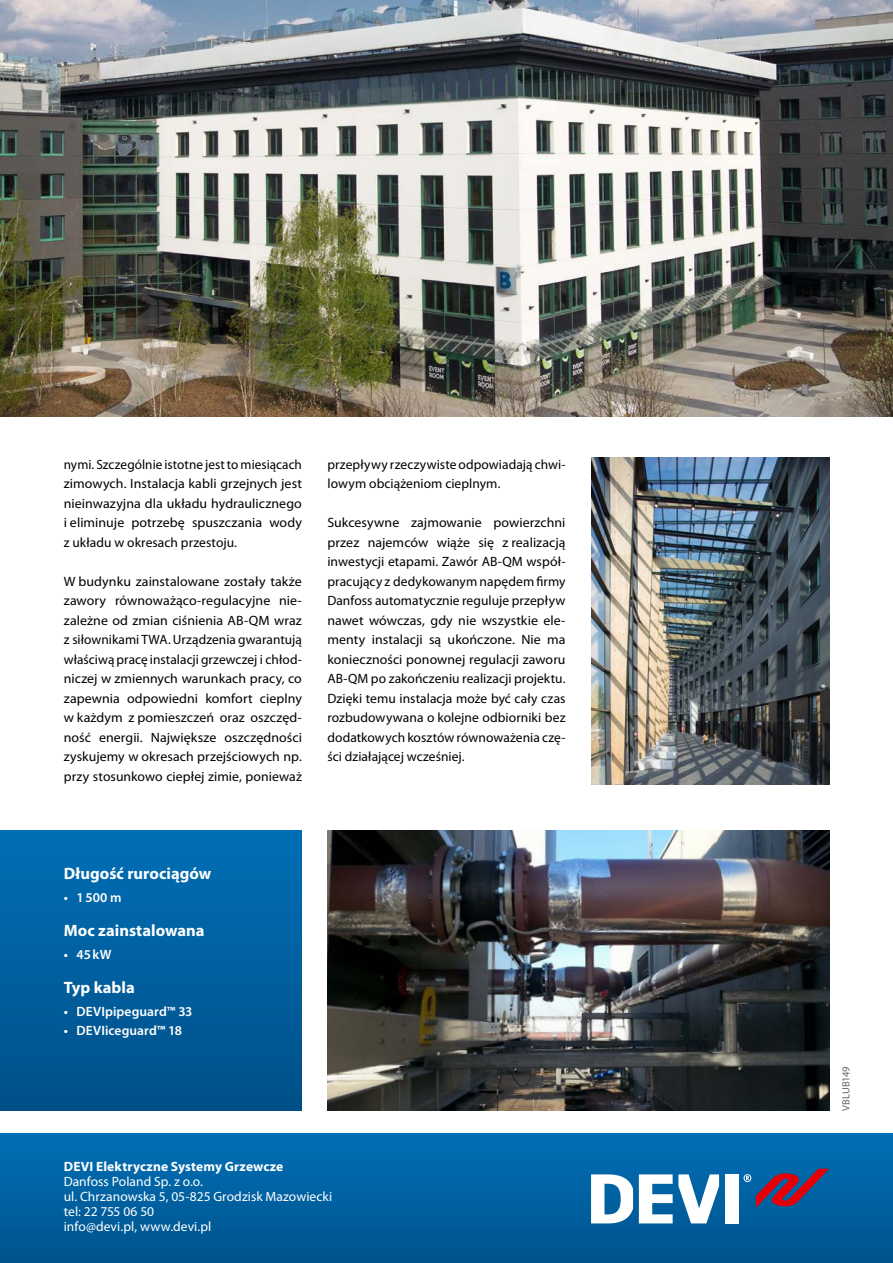
<style>
.page{position:relative;width:893px;height:1263px;background:#fff}
.page>*{position:absolute;margin:0;border:0;box-sizing:border-box;transform-origin:0 0}
.t1{font:700 16.5px "Myriad Pro";color:#fff}
.t2{font:13.5px/19.5px "Myriad Pro";letter-spacing:.005em;color:#000;text-align:justify}
.t3{font:13.5px/15px "Myriad Pro";color:#fff}
.t4{font:600 13.5px "Myriad Pro";letter-spacing:.01em;color:#fff}
.t5{font:700 13.5px "Myriad Pro";letter-spacing:.01em;color:#fff}
.t6{font:10.5px "Myriad Pro";letter-spacing:-.005em;color:#000}
</style>
<div class="page">
<img style="left:0;top:0;width:893px;height:417px">
<img style="left:327px;top:831px;width:502px;height:280px">
<div style="left:0;top:831px;width:302px;height:280px;background:linear-gradient(to bottom,#006fb5,#005088)"></div>
<img style="left:591px;top:458px;width:238px;height:326px">
<div style="left:0;top:1133px;width:893px;height:130px;background:linear-gradient(to bottom,#006fb5,#01538d)"></div>
<div style="left:725px;top:1174px;width:13px;height:49px;background:#fff"></div>
<svg style="left:639px;top:1174px;width:80px;height:49px"></svg>
<svg style="left:591px;top:1174px;width:42px;height:49px"></svg>
<svg style="left:743px;top:1169px;width:86px;height:38px;background:#4d4470"></svg>
<p class="t2" style="left:64px;top:455px;width:240px">nymi. Szczególnie istotne jest to miesiącach zimowych. Instalacja kabli grzejnych jest nieinwazyjna dla układu hydraulicznego i eliminuje potrzebę spuszczania wody z układu w okresach przestoju.</p>
<p class="t2" style="left:64px;top:572px;width:240px">W budynku zainstalowane zostały także zawory równoważąco-regulacyjne nie&shy;zależne od zmian ciśnienia AB-QM wraz z siłownikami TWA. Urządzenia gwarantują właściwą pracę instalacji grzewczej i chłod&shy;niczej w zmiennych warunkach pracy, co zapewnia odpowiedni komfort cieplny w każdym z pomieszczeń oraz oszczęd&shy;ność energii. Największe oszczędności zyskujemy w okresach przejściowych np. przy stosunkowo ciepłej zimie, ponieważ</p>
<p class="t2" style="left:327px;top:455px;width:240px">przepływy rzeczywiste odpowiadają chwi&shy;lowym obciążeniom cieplnym.</p>
<p class="t2" style="left:327px;top:513px;width:240px">Sukcesywne zajmowanie powierzchni przez najemców wiąże się z realizacją inwestycji etapami. Zawór AB-QM współ&shy;pracujący z dedykowanym napędem firmy Danfoss automatycznie reguluje przepływ nawet wówczas, gdy nie wszystkie ele&shy;menty instalacji są ukończone. Nie ma konieczności ponownej regulacji zaworu AB-QM po zakończeniu realizacji projektu.<br>Dzięki temu instalacja może być cały czas rozbudowywana o kolejne odbiorniki bez dodatkowych kosztów równoważenia czę&shy;ści działającej wcześniej.</p>
<p class="t1" style="left:64px;top:864px;width:149px">Długość rurociągów</p>
<p class="t4" style="left:64px;top:890px;width:59px">• 1500 m</p>
<p class="t1" style="left:64px;top:921px;width:142px">Moc zainstalowana</p>
<p class="t4" style="left:64px;top:947px;width:49px">• 45kW</p>
<p class="t1" style="left:64px;top:978px;width:72px">Typ kabla</p>
<p class="t4" style="left:64px;top:1004px;width:130px">• DEVIpipeguard™ 33</p>
<p class="t4" style="left:64px;top:1023px;width:120px">• DEVIiceguard™ 18</p>
<p class="t5" style="left:64px;top:1159px;width:221px">DEVI Elektryczne Systemy Grzewcze</p>
<p class="t3" style="left:64px;top:1174px;width:270px">Danfoss Poland Sp. z o.o.<br>ul. Chrzanowska 5, 05-825 Grodzisk Mazowiecki tel: 22 755 06 50<br>info@devi.pl, www.devi.pl</p>
<p class="t6" style="left:840px;top:1111px;width:46px;rotate:-90deg">VBLUB149</p>
</div>
